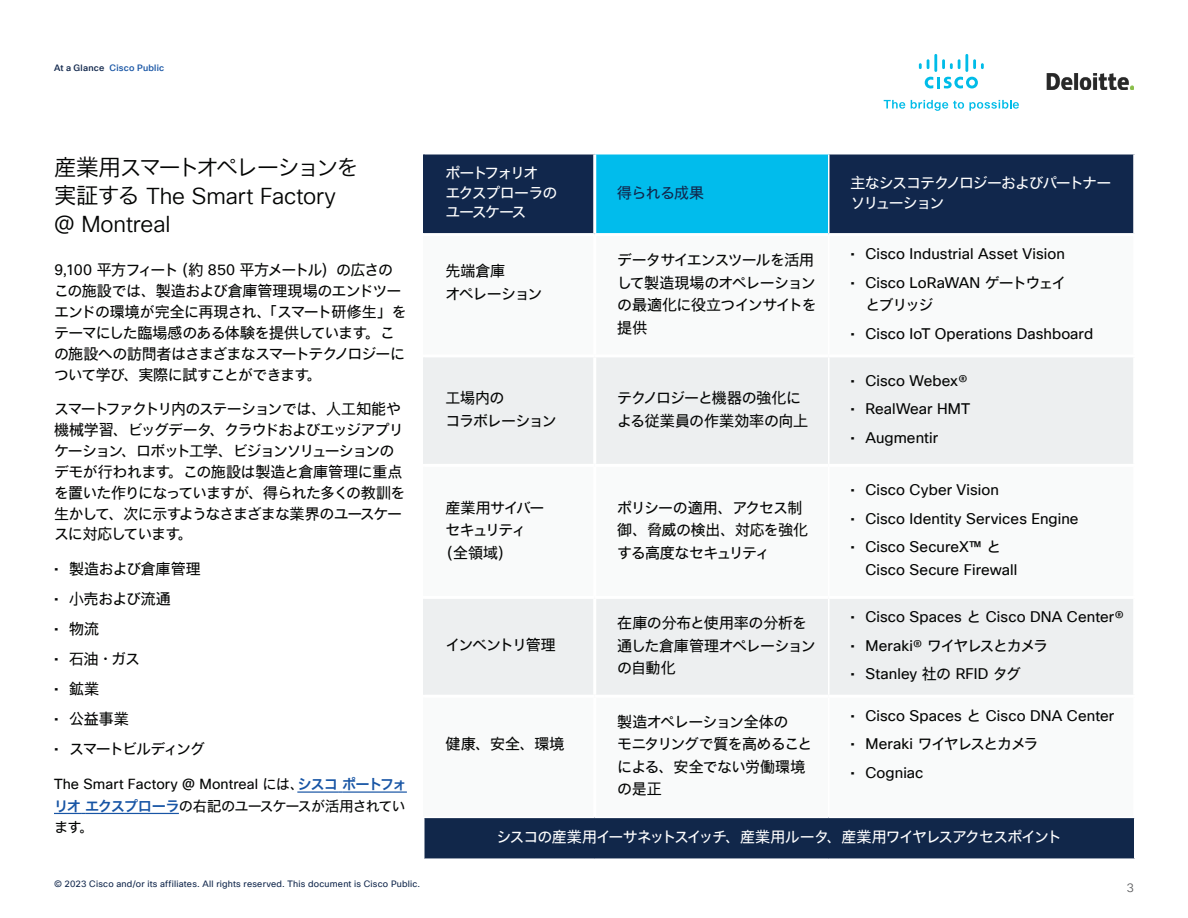
<style>
.page{position:relative;width:1188px;height:918px;background:#fff}
.page>*{position:absolute;margin:0;border:0;box-sizing:border-box;transform-origin:0 0}
.Paragraph_Style3{font:22.5px/28.5px "Cisco Sans TT Light";letter-spacing:-.005em;color:#040504}
.Paragraph_Style1{font:15px/20.9px "Cisco Sans JPN";letter-spacing:-.06em;color:#040504}
.t1{font:15px/22.4px "Cisco Sans TT";letter-spacing:.005em;color:#040504}
.Paragraph_Style5{font:15px/22.5px "Cisco Sans JPN";letter-spacing:-.045em;color:#040504}
.Paragraph_Style5-2{font:15px/19.5px "Cisco Sans JPN";letter-spacing:-.095em;color:#fff}
.Paragraph_Style4{font:15px "Cisco Sans JPN";letter-spacing:-.075em;color:#fff}
.Paragraph_Style1-2{font:15px "Cisco Sans JPN";letter-spacing:-.1em;color:#040504}
.Paragraph_Style5-3{font:15px/22.5px "Cisco Sans JPN";letter-spacing:-.025em;color:#040504}
.Paragraph_Style5-4{font:15px/22.5px "Cisco Sans JPN";letter-spacing:-.065em;color:#040504}
.Paragraph_Style1-3{font:15px "Cisco Sans JPN";letter-spacing:-.11em;color:#040504}
.Paragraph_Style1-4{font:15px "Cisco Sans JPN";letter-spacing:-.025em;color:#040504}
.Paragraph_Style5-5{font:15px "Cisco Sans JPN";letter-spacing:-.085em;color:#040504}
.Paragraph_Style1-5{font:15px "Cisco Sans JPN";letter-spacing:-.02em;color:#040504}
.Paragraph_Style5-6{font:15px "Cisco Sans JPN";letter-spacing:-.05em;color:#11274c}
.Paragraph_Style1-6{font:14.25px/21.5px "Cisco Sans TT";letter-spacing:.01em;color:#040504;text-align:justify}
.Paragraph_Style1-7{font:12px "Cisco Sans TT Light";color:#57585a}
.Paragraph_Style1-8{font:9px "Cisco Sans TT";letter-spacing:.025em;color:#11274c}
.t2{font:500 9px "Cisco Sans TT";letter-spacing:.025em;color:#1855a5}
.s1{color:#11274c}
.s2{font-family:"Cisco Sans JPN Light"}
.s3{font-family:"Cisco Sans TT"}
.s4{font-family:"Cisco Sans JPN"}
.s5{font-family:"Cisco Sans JPN Medium";color:#1855a5}
</style>
<div class="page">
<div style="left:424px;top:155px;width:709px;height:78px;background:#11274c"></div>
<div style="left:595px;top:154px;width:234px;height:81px;background:#01bcec"></div>
<svg style="left:424px;top:357px;width:709px;height:338px;fill:#edeff0"></svg>
<div style="left:424px;top:817px;width:711px;height:42px;background:#11274a"></div>
<hr style="left:595px;top:153px;width:234px;height:2px;background:#fff">
<hr style="left:423px;top:817px;width:172px;height:1px;background:#fff">
<hr style="left:595px;top:817px;width:234px;height:1px;background:#fff">
<hr style="left:829px;top:817px;width:307px;height:1px;background:#fff">
<hr style="left:1134px;top:818px;width:2px;height:40px;background:#fff">
<hr style="left:423px;top:858px;width:172px;height:2px;background:#fff">
<hr style="left:595px;top:858px;width:234px;height:2px;background:#fff">
<hr style="left:829px;top:858px;width:307px;height:2px;background:#fff">
<hr style="left:423px;top:155px;width:1px;height:78px;background:#11274c">
<hr style="left:593px;top:155px;width:3px;height:78px;background:#fff">
<hr style="left:595px;top:233px;width:234px;height:3px;background:#fff">
<hr style="left:593px;top:357px;width:3px;height:107px;background:#fff">
<hr style="left:423px;top:464px;width:172px;height:3px;background:#fff">
<hr style="left:595px;top:464px;width:234px;height:3px;background:#fff">
<hr style="left:593px;top:467px;width:3px;height:129px;background:#fff">
<hr style="left:829px;top:464px;width:307px;height:3px;background:#fff">
<hr style="left:423px;top:596px;width:172px;height:3px;background:#fff">
<hr style="left:595px;top:596px;width:234px;height:3px;background:#fff">
<hr style="left:593px;top:599px;width:3px;height:96px;background:#fff">
<hr style="left:829px;top:596px;width:307px;height:3px;background:#fff">
<hr style="left:828px;top:155px;width:2px;height:78px;background:#fff">
<hr style="left:828px;top:357px;width:2px;height:107px;background:#fff">
<hr style="left:828px;top:467px;width:2px;height:129px;background:#fff">
<hr style="left:828px;top:599px;width:2px;height:96px;background:#fff">
<hr style="left:423px;top:236px;width:1px;height:118px;background:#f9fafa">
<hr style="left:423px;top:467px;width:1px;height:129px;background:#f9fafa">
<hr style="left:423px;top:698px;width:1px;height:119px;background:#f9fafa">
<hr style="left:423px;top:357px;width:1px;height:107px;background:#edeff0">
<hr style="left:423px;top:599px;width:1px;height:96px;background:#edeff0">
<img style="left:1047px;top:73px;width:87px;height:17px">
<svg style="left:884px;top:100px;width:21px;height:9px"></svg>
<svg style="left:911px;top:100px;width:108px;height:11px"></svg>
<svg style="left:925px;top:77px;width:53px;height:11px"></svg>
<svg style="left:919px;top:59px;width:10px;height:10px"></svg>
<hr style="left:934px;top:54px;width:3px;height:18px;background:#00bce8">
<svg style="left:942px;top:59px;width:18px;height:10px"></svg>
<hr style="left:965px;top:54px;width:3px;height:18px;background:#00bce8">
<svg style="left:973px;top:59px;width:11px;height:10px"></svg>
<hr style="left:297px;top:791px;width:41px;height:2px;background:#1855a5">
<hr style="left:342px;top:791px;width:65px;height:2px;background:#1855a5">
<svg style="left:54px;top:813px;width:31px;height:1px"></svg>
<hr style="left:85px;top:813px;width:94px;height:1px;background:#1855a5">
<p class="t2" style="left:54px;top:62px;width:112px"><span class="s1">At a Glance</span> Cisco Public</p>
<p class="Paragraph_Style3" style="left:54px;top:154px;width:306px"><span class="s2">産業用スマートオペレーションを実証する</span> The Smart Factory @ Montreal</p>
<p class="Paragraph_Style1" style="left:54px;top:259px;width:354px"><span class="s3">9,100</span> 平方フィート（約 <span class="s3">850</span> 平方メートル）の広さのこの施設では、製造および倉庫管理現場のエンドツーエンドの環境が完全に再現され、「スマート研修生」をテーマにした臨場感のある体験を提供しています。この施設への訪問者はさまざまなスマートテクノロジーについて学び、実際に試すことができます。</p>
<p class="Paragraph_Style1" style="left:54px;top:399px;width:353px">スマートファクトリ内のステーションでは、人工知能や機械学習、ビッグデータ、クラウドおよびエッジアプリケーション、ロボット工学、ビジョンソリューションのデモが行われます。この施設は製造と倉庫管理に重点を置いた作りになっていますが、得られた多くの教訓を生かして、次に示すようなさまざまな業界のユースケースに対応しています。</p>
<p class="Paragraph_Style1-4" style="left:54px;top:558px;width:148px"><span class="s3">•</span> 製造および倉庫管理</p>
<p class="Paragraph_Style1-5" style="left:54px;top:588px;width:118px"><span class="s3">•</span> 小売および流通</p>
<p class="Paragraph_Style1" style="left:54px;top:618px;width:47px"><span class="s3">•</span> 物流</p>
<p class="Paragraph_Style1" style="left:54px;top:648px;width:88px"><span class="s3">•</span> 石油・ガス</p>
<p class="Paragraph_Style1" style="left:54px;top:678px;width:47px"><span class="s3">•</span> 鉱業</p>
<p class="Paragraph_Style1" style="left:54px;top:708px;width:76px"><span class="s3">•</span> 公益事業</p>
<p class="Paragraph_Style1-3" style="left:54px;top:738px;width:153px"><span class="s3">•</span> スマートビルディング</p>
<p class="Paragraph_Style1-6" style="left:54px;top:774px;width:354px">The Smart Factory @ Montreal <span class="s4">には、</span><span class="s5">シスコポートフォリオエクスプローラ</span><span class="s4">の右記のユースケースが活用されています。</span></p>
<p class="Paragraph_Style5-2" style="left:446px;top:163px;width:113px">ポートフォリオ<br>エクスプローラのユースケース</p>
<p class="Paragraph_Style5-6" style="left:617px;top:182px;width:88px">得られる成果</p>
<p class="Paragraph_Style5-2" style="left:850px;top:173px;width:262px">主なシスコテクノロジーおよびパートナーソリューション</p>
<p class="Paragraph_Style5" style="left:446px;top:260px;width:99px">先端倉庫<br>オペレーション</p>
<p class="Paragraph_Style5" style="left:617px;top:249px;width:201px">データサイエンスツールを活用して製造現場のオペレーションの最適化に役立つインサイトを提供</p>
<p class="t1" style="left:850px;top:243px;width:216px">• Cisco Industrial Asset Vision</p>
<p class="t1" style="left:866px;top:272px;width:203px;text-indent:-15px">• Cisco LoRaWAN <span class="s4">ゲートウェイとブリッジ</span></p>
<p class="t1" style="left:850px;top:323px;width:244px">• Cisco IoT Operations Dashboard</p>
<p class="Paragraph_Style5-4" style="left:446px;top:387px;width:113px">工場内の<br>コラボレーション</p>
<p class="Paragraph_Style5-3" style="left:617px;top:387px;width:192px">テクノロジーと機器の強化による従業員の作業効率の向上</p>
<p class="Paragraph_Style5-4" style="left:446px;top:496px;width:101px">産業用サイバー</p>
<p class="Paragraph_Style5" style="left:446px;top:519px;width:82px">セキュリティ</p>
<p class="Paragraph_Style5" style="left:438px;top:541px;width:76px">（全領域）</p>
<p class="Paragraph_Style5" style="left:617px;top:496px;width:193px">ポリシーの適用、アクセス制御、脅威の検出、対応を強化する高度なセキュリティ</p>
<p class="t1" style="left:850px;top:370px;width:119px">• Cisco Webex®</p>
<p class="t1" style="left:850px;top:399px;width:121px">• RealWear HMT</p>
<p class="t1" style="left:850px;top:427px;width:89px">• Augmentir</p>
<p class="t1" style="left:850px;top:479px;width:150px">• Cisco Cyber Vision</p>
<p class="t1" style="left:850px;top:508px;width:230px">• Cisco Identity Services Engine</p>
<p class="t1" style="left:866px;top:536px;width:153px;text-indent:-15px">• Cisco SecureX™ <span class="s4">と<br></span>Cisco Secure Firewall</p>
<p class="Paragraph_Style5-5" style="left:446px;top:635px;width:112px">インベントリ管理</p>
<p class="Paragraph_Style5" style="left:446px;top:733px;width:121px">健康、安全、環境</p>
<p class="Paragraph_Style5" style="left:617px;top:612px;width:200px">在庫の分布と使用率の分析を通した倉庫管理オペレーションの自動化</p>
<p class="t1" style="left:850px;top:606px;width:275px">• Cisco Spaces <span class="s4">と</span> Cisco DNA Center®</p>
<p class="Paragraph_Style1-2" style="left:850px;top:635px;width:199px"><span class="s3">• Meraki®</span> ワイヤレスとカメラ</p>
<p class="t1" style="left:850px;top:663px;width:172px">• Stanley <span class="s4">社の</span> RFID <span class="s4">タグ</span></p>
<p class="Paragraph_Style5" style="left:617px;top:710px;width:197px">製造オペレーション全体の<br>モニタリングで質を高めることによる、安全でない労働環境の是正</p>
<p class="t1" style="left:850px;top:705px;width:265px">• Cisco Spaces <span class="s4">と</span> Cisco DNA Center</p>
<p class="Paragraph_Style1-2" style="left:850px;top:734px;width:189px"><span class="s3">• Meraki</span> ワイヤレスとカメラ</p>
<p class="t1" style="left:850px;top:762px;width:75px">• Cogniac</p>
<p class="Paragraph_Style4" style="left:496px;top:826px;width:567px">シスコの産業用イーサネットスイッチ、産業用ルータ、産業用ワイヤレスアクセスポイント</p>
<p class="Paragraph_Style1-8" style="left:54px;top:878px;width:368px">© 2023 Cisco and/or its affiliates. All rights reserved. This document is Cisco Public.</p>
<p class="Paragraph_Style1-7" style="left:1127px;top:880px;width:9px">3</p>
</div>
